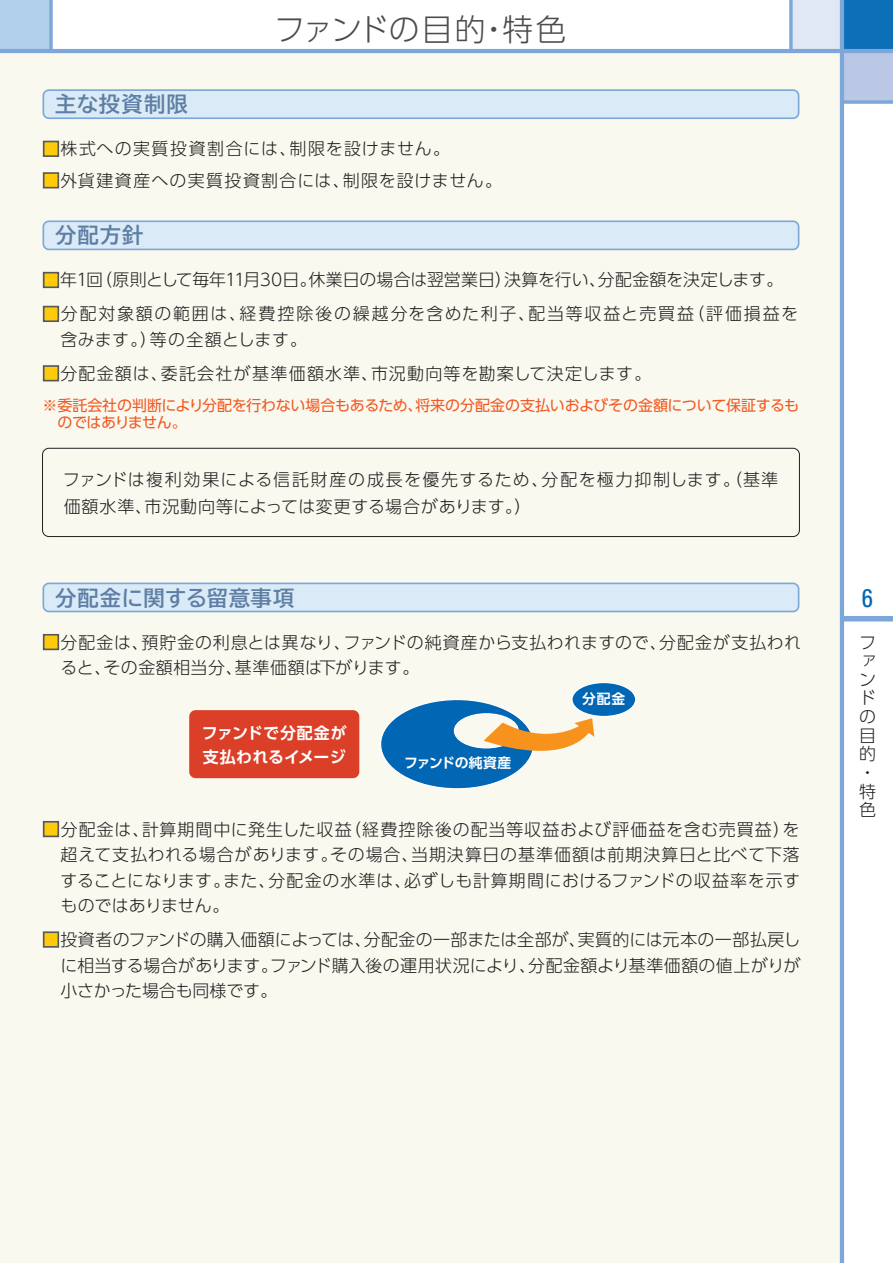
<style>
.page{position:relative;width:893px;height:1263px;background:#fff}
.page>*{position:absolute;margin:0;border:0;box-sizing:border-box;transform-origin:0 0}
.t1{font:300 30.75px "UD Shin Go Pro";letter-spacing:.005em;color:#4b4c4d}
.t2{font:condensed 25.5px "Univers";color:#0166b3}
.t3{font:700 21.3px "TBUD Go Std";letter-spacing:.04em;color:#5e7fa5}
.t4{font:300 16.95px/18.6px "UD Shin Go Pro";letter-spacing:.035em;color:#231f20}
.t5{font:300 16.95px "UD Shin Go Pro";letter-spacing:.07em;color:#231f20}
.t6{font:300 16.95px/25.5px "UD Shin Go Pro";letter-spacing:.095em;color:#231f20}
.t7{font:300 16.95px "UD Shin Go Pro";letter-spacing:-.005em;color:#231f20}
.t8{font:700 15.9px/23.4px "UD Shin Go Pro De";letter-spacing:.02em;color:#fff}
.t9{font:15px/17px "UD Shin Go Pro";letter-spacing:-.015em;color:#f15921}
.t10{font:700 13.8px "UD Shin Go Pro De";letter-spacing:-.025em;color:#fff}
.t11{font:700 13.8px "UD Shin Go Pro De";letter-spacing:.03em;color:#fff}
.s1{color:#feca0a}
</style>
<div class="page">
<div style="left:0;top:0;width:51px;height:51px;background:#b2cfeb"></div>
<hr style="left:0;top:0;width:1px;height:51px;background:#c7dff2">
<div style="left:842px;top:0;width:51px;height:51px;background:#0c6fb8"></div>
<div style="left:842px;top:51px;width:51px;height:51px;background:#bac8e6"></div>
<div style="left:791px;top:0;width:51px;height:51px;background:#e1e8f5"></div>
<svg style="left:49px;top:0;width:4px;height:49px"></svg>
<div style="left:0;top:51px;width:842px;height:1212px;background:#faf9f0"></div>
<div style="left:842px;top:616px;width:51px;height:5px;background:#7ca7d8"></div>
<hr style="left:840px;top:0;width:4px;height:1263px;background:#7ca7d8">
<hr style="left:0;top:49px;width:893px;height:4px;background:#7ca7d8">
<svg style="left:844px;top:100px;width:49px;height:4px"></svg>
<svg style="left:789px;top:0;width:4px;height:49px"></svg>
<div style="left:43px;top:272px;width:16px;height:16px;border:2px solid #57585a"></div>
<div style="left:43px;top:306px;width:16px;height:16px;border:2px solid #57585a"></div>
<div style="left:43px;top:365px;width:16px;height:16px;border:2px solid #57585a"></div>
<div style="left:43px;top:634px;width:16px;height:16px;border:2px solid #57585a"></div>
<div style="left:43px;top:821px;width:16px;height:16px;border:2px solid #57585a"></div>
<div style="left:43px;top:931px;width:16px;height:17px;border:2px solid #57585a"></div>
<div style="left:572px;top:682px;width:64px;height:34px;background:#0166b3;border-radius:50%"></div>
<div style="left:571px;top:682px;width:65px;height:35px;border:1px solid #fff;border-radius:50%"></div>
<div style="left:189px;top:710px;width:170px;height:68px;background:#db3f28;border-radius:6px"></div>
<svg style="left:380px;top:698px;width:214px;height:91px"></svg>
<svg style="left:43px;top:220px;width:756px;height:30px"></svg>
<svg style="left:43px;top:582px;width:756px;height:30px"></svg>
<div style="left:42px;top:448px;width:758px;height:89px;border:1px solid #231f20;border-radius:6px"></div>
<svg style="left:43px;top:89px;width:756px;height:30px"></svg>
<div style="left:43px;top:141px;width:16px;height:16px;border:2px solid #57585a"></div>
<div style="left:43px;top:172px;width:16px;height:16px;border:2px solid #57585a"></div>
<h1 class="t1" style="left:274px;top:4px;width:294px">ファンドの目的・特色</h1>
<p class="t3" style="left:55px;top:87px;width:134px">主な投資制限</p>
<p class="t5" style="left:43px;top:135px;width:409px"><span class="s1">■</span>株式への実質投資割合には、制限を設けません。</p>
<p class="t5" style="left:43px;top:167px;width:461px"><span class="s1">■</span>外貨建資産への実質投資割合には、制限を設けません。</p>
<p class="t3" style="left:55px;top:218px;width:90px">分配方針</p>
<p class="t7" style="left:43px;top:266px;width:742px"><span class="s1">■</span>年1回（原則として毎年11月30日。休業日の場合は翌営業日）決算を行い、分配金額を決定します。</p>
<p class="t6" style="left:61px;top:301px;width:739px;text-indent:-18px"><span class="s1">■</span>分配対象額の範囲は、経費控除後の繰越分を含めた利子、配当等収益と売買益（評価損益を含みます。）等の全額とします。</p>
<p class="t5" style="left:43px;top:360px;width:610px"><span class="s1">■</span>分配金額は、委託会社が基準価額水準、市況動向等を勘案して決定します。</p>
<p class="t9" style="left:58px;top:396px;width:743px;text-indent:-15px">※委託会社の判断により分配を行わない場合もあるため、将来の分配金の支払いおよびその金額について保証するものではありません。</p>
<p class="t4" style="left:63px;top:465px;width:717px;line-height:27px">ファンドは複利効果による信託財産の成長を優先するため、分配を極力抑制します。（基準価額水準、市況動向等によっては変更する場合があります。）</p>
<p class="t3" style="left:55px;top:580px;width:241px">分配金に関する留意事項</p>
<p class="t4" style="left:61px;top:629px;width:742px;line-height:25.5px;text-indent:-18px"><span class="s1">■</span>分配金は、預貯金の利息とは異なり、ファンドの純資産から支払われますので、分配金が支払われると、その金額相当分、基準価額は下がります。</p>
<p class="t8" style="left:202px;top:721px;width:146px">ファンドで分配金が支払われるイメージ</p>
<p class="t10" style="left:404px;top:751px;width:109px">ファンドの純資産</p>
<p class="t11" style="left:582px;top:688px;width:45px">分配金</p>
<p class="t4" style="left:61px;top:816px;width:741px;line-height:25.5px;text-align:justify;text-indent:-18px"><span class="s1">■</span>分配金は、計算期間中に発生した収益（経費控除後の配当等収益および評価益を含む売買益）を超えて支払われる場合があります。その場合、当期決算日の基準価額は前期決算日と比べて下落することになります。また、分配金の水準は、必ずしも計算期間におけるファンドの収益率を示すものではありません。</p>
<p class="t4" style="left:61px;top:926px;width:741px;line-height:25.5px;text-align:justify;text-indent:-18px"><span class="s1">■</span>投資者のファンドの購入価額によっては、分配金の一部または全部が、実質的には元本の一部払戻しに相当する場合があります。ファンド購入後の運用状況により、分配金額より基準価額の値上がりが小さかった場合も同様です。</p>
<h2 class="t2" style="left:862px;top:582px;width:13px">6</h2>
<p class="t4" style="left:859px;top:632px;width:18px">ファンドの目的・特色</p>
</div>
